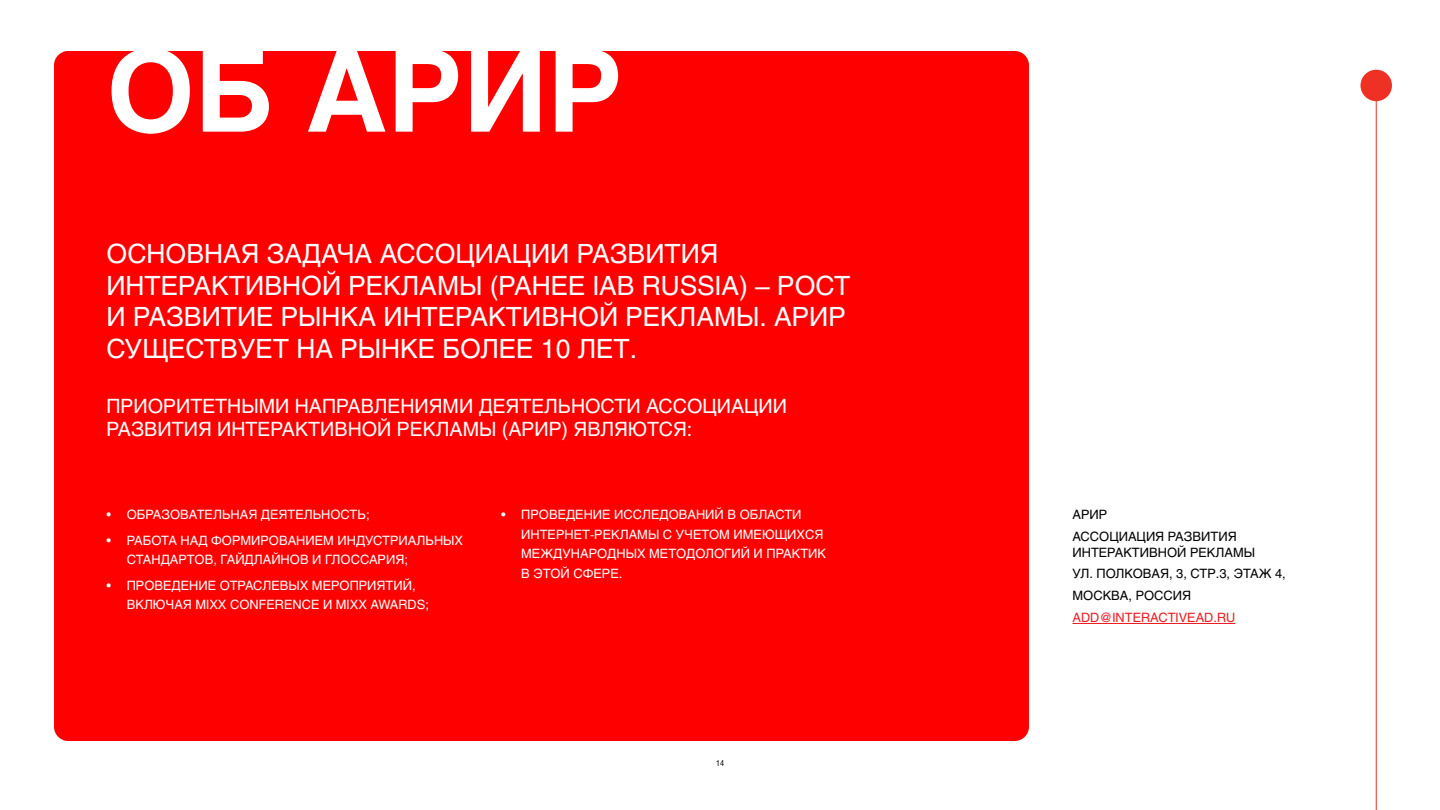
<style>
.page{position:relative;width:1440px;height:810px;background:#fff}
.page>*{position:absolute;margin:0;border:0;box-sizing:border-box;transform-origin:0 0}
.Zagolovok{font:700 112.5px "Helios C";color:#fff}
.Pod_Zagolovok{font:26.25px/31.5px "Helios C";color:#fff}
.Pod_Zagolovok-2{font:19.5px "Helios C";color:#fff}
.Pod_Zagolovok-3{font:12.75px/19.6px "Helios C";color:#fff}
.Pod_Zagolovok-4{font:12.75px/15.8px "Helios C";color:#000}
.Pod_Zagolovok-5{font:12.75px "Helios C";color:#ed1d24}
.t1{font:8.25px "Helios Cond C";color:#000}
</style>
<div class="page">
<hr style="left:1376px;top:87px;width:1px;height:723px;background:#ee3124">
<div style="left:1361px;top:70px;width:31px;height:31px;background:#ee3124;border-radius:50%"></div>
<div style="left:54px;top:51px;width:975px;height:690px;background:#f00;border-radius:14px"></div>
<hr style="left:1072px;top:623px;width:163px;height:1px;background:#ed1d24">
<p class="Zagolovok" style="left:106px;top:26px;width:518px">ОБ АРИР</p>
<p class="Pod_Zagolovok" style="left:106px;top:238px;width:745px">ОСНОВНАЯ ЗАДАЧА АССОЦИАЦИИ РАЗВИТИЯ ИНТЕРАКТИВНОЙ РЕКЛАМЫ (РАНЕЕ IAB RUSSIA) – РОСТ И РАЗВИТИЕ РЫНКА ИНТЕРАКТИВНОЙ РЕКЛАМЫ. АРИР СУЩЕСТВУЕТ НА РЫНКЕ БОЛЕЕ 10 ЛЕТ.</p>
<p class="Pod_Zagolovok-2" style="left:106px;top:395px;width:682px">ПРИОРИТЕТНЫМИ НАПРАВЛЕНИЯМИ ДЕЯТЕЛЬНОСТИ АССОЦИАЦИИ</p>
<p class="Pod_Zagolovok-2" style="left:106px;top:418px;width:587px">РАЗВИТИЯ ИНТЕРАКТИВНОЙ РЕКЛАМЫ (АРИР) ЯВЛЯЮТСЯ:</p>
<p class="Pod_Zagolovok-3" style="left:106px;top:505px;width:6px">•</p>
<p class="Pod_Zagolovok-3" style="left:106px;top:530px;width:6px">•</p>
<p class="Pod_Zagolovok-3" style="left:106px;top:575px;width:6px">•</p>
<p class="Pod_Zagolovok-3" style="left:127px;top:505px;width:244px">ОБРАЗОВАТЕЛЬНАЯ ДЕЯТЕЛЬНОСТЬ;</p>
<p class="Pod_Zagolovok-3" style="left:127px;top:530px;width:338px">РАБОТА НАД ФОРМИРОВАНИЕМ ИНДУСТРИАЛЬНЫХ</p>
<p class="Pod_Zagolovok-3" style="left:127px;top:550px;width:283px">СТАНДАРТОВ, ГАЙДЛАЙНОВ И ГЛОССАРИЯ;</p>
<p class="Pod_Zagolovok-3" style="left:127px;top:575px;width:290px">ПРОВЕДЕНИЕ ОТРАСЛЕВЫХ МЕРОПРИЯТИЙ,</p>
<p class="Pod_Zagolovok-3" style="left:127px;top:595px;width:304px">ВКЛЮЧАЯ MIXX CONFERENCE И MIXX AWARDS;</p>
<p class="Pod_Zagolovok-3" style="left:501px;top:505px;width:6px">•</p>
<p class="Pod_Zagolovok-3" style="left:521px;top:505px;width:282px">ПРОВЕДЕНИЕ ИССЛЕДОВАНИЙ В ОБЛАСТИ</p>
<p class="Pod_Zagolovok-3" style="left:521px;top:524px;width:306px">ИНТЕРНЕТ-РЕКЛАМЫ С УЧЕТОМ ИМЕЮЩИХСЯ<br>МЕЖДУНАРОДНЫХ МЕТОДОЛОГИЙ И ПРАКТИК<br>В ЭТОЙ СФЕРЕ.</p>
<p class="t1" style="left:716px;top:758px;width:9px">14</p>
<p class="Pod_Zagolovok-4" style="left:1072px;top:507px;width:36px">АРИР</p>
<p class="Pod_Zagolovok-4" style="left:1072px;top:528px;width:184px">АССОЦИАЦИЯ РАЗВИТИЯ<br>ИНТЕРАКТИВНОЙ РЕКЛАМЫ</p>
<p class="Pod_Zagolovok-4" style="left:1072px;top:566px;width:215px">УЛ. ПОЛКОВАЯ, 3, СТР.3, ЭТАЖ 4,</p>
<p class="Pod_Zagolovok-4" style="left:1072px;top:588px;width:120px">МОСКВА, РОССИЯ</p>
<p class="Pod_Zagolovok-5" style="left:1072px;top:610px;width:164px">ADD@INTERACTIVEAD.RU</p>
</div>
